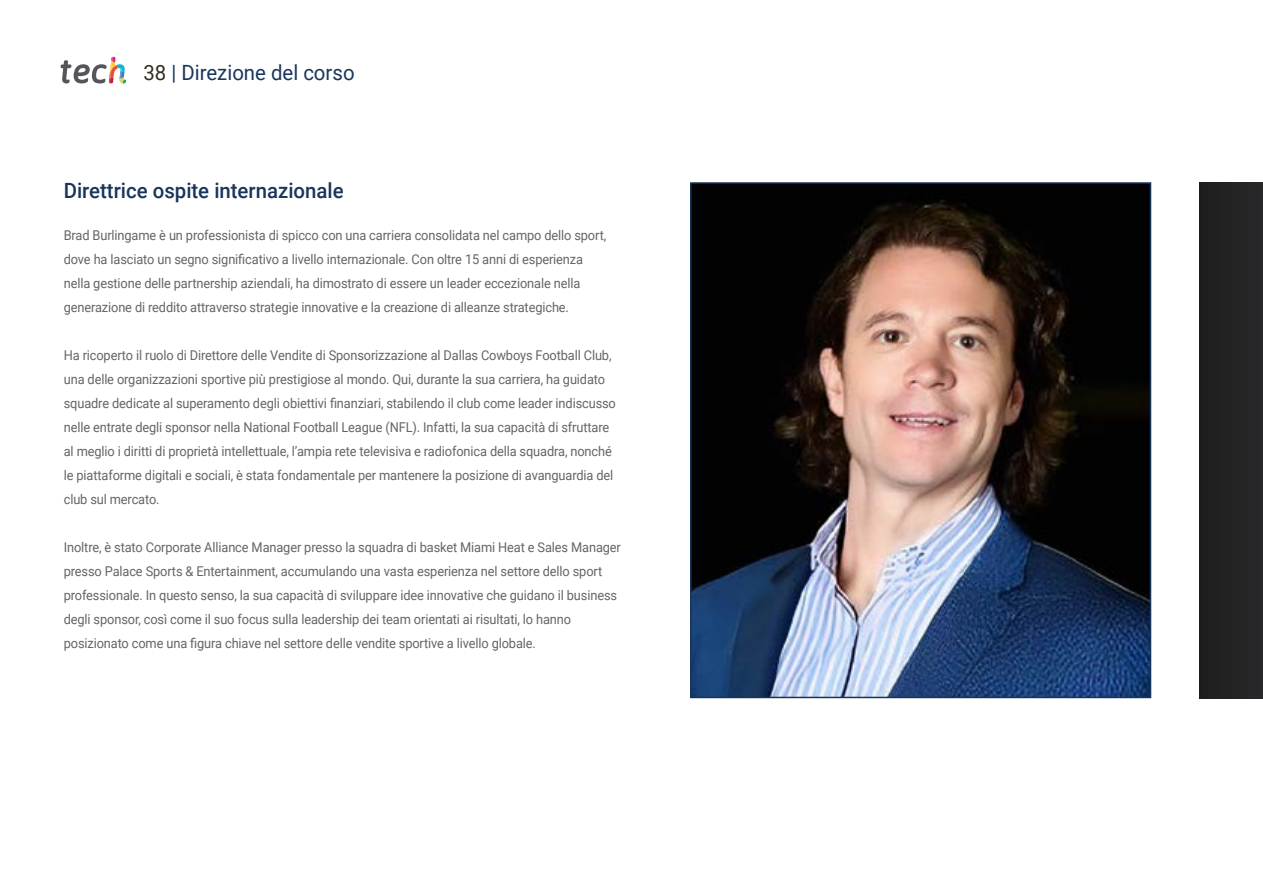
<style>
.page{position:relative;width:1263px;height:893px;background:#fff}
.page>*{position:absolute;margin:0;border:0;box-sizing:border-box;transform-origin:0 0}
.t1{font:500 21px "Roboto";color:#19355b}
.t2{font:21px "Roboto";color:#1a355c}
.t3{font:13.5px/24px "Roboto";letter-spacing:-.01em;color:#656565;scale:.95 1}
.s1{color:#312e20}
.s2{color:#17355b}
</style>
<div class="page">
<img style="left:693px;top:185px;width:455px;height:510px">
<div style="left:690px;top:182px;width:461px;height:516px;border:2px solid #17355b"></div>
<svg style="left:61px;top:57px;width:65px;height:27px"></svg>
<div style="left:1199px;top:182px;width:64px;height:516px;background:#222223"></div>
<h1 class="t2" style="left:144px;top:57px;width:213px"><span class="s1">38</span> <span class="s2">|</span> Direzione del corso</h1>
<h1 class="t1" style="left:64px;top:176px;width:281px">Direttrice ospite internazionale</h1>
<p class="t3" style="left:64px;top:222px;width:572px">Brad Burlingame è un professionista di spicco con una carriera consolidata nel campo dello sport, dove ha lasciato un segno significativo a livello internazionale. Con oltre 15 anni di esperienza nella gestione delle partnership aziendali, ha dimostrato di essere un leader eccezionale nella generazione di reddito attraverso strategie innovative e la creazione di alleanze strategiche.</p>
<p class="t3" style="left:64px;top:342px;width:583px">Ha ricoperto il ruolo di Direttore delle Vendite di Sponsorizzazione al Dallas Cowboys Football Club, una delle organizzazioni sportive più prestigiose al mondo. Qui, durante la sua carriera, ha guidato squadre dedicate al superamento degli obiettivi finanziari, stabilendo il club come leader indiscusso nelle entrate degli sponsor nella National Football League (NFL). Infatti, la sua capacità di sfruttare al meglio i diritti di proprietà intellettuale, l’ampia rete televisiva e radiofonica della squadra, nonché le piattaforme digitali e sociali, è stata fondamentale per mantenere la posizione di avanguardia del club sul mercato.</p>
<p class="t3" style="left:64px;top:534px;width:588px">Inoltre, è stato Corporate Alliance Manager presso la squadra di basket Miami Heat e Sales Manager presso Palace Sports &amp; Entertainment, accumulando una vasta esperienza nel settore dello sport professionale. In questo senso, la sua capacità di sviluppare idee innovative che guidano il business degli sponsor, così come il suo focus sulla leadership dei team orientati ai risultati, lo hanno posizionato come una figura chiave nel settore delle vendite sportive a livello globale.</p>
</div>
